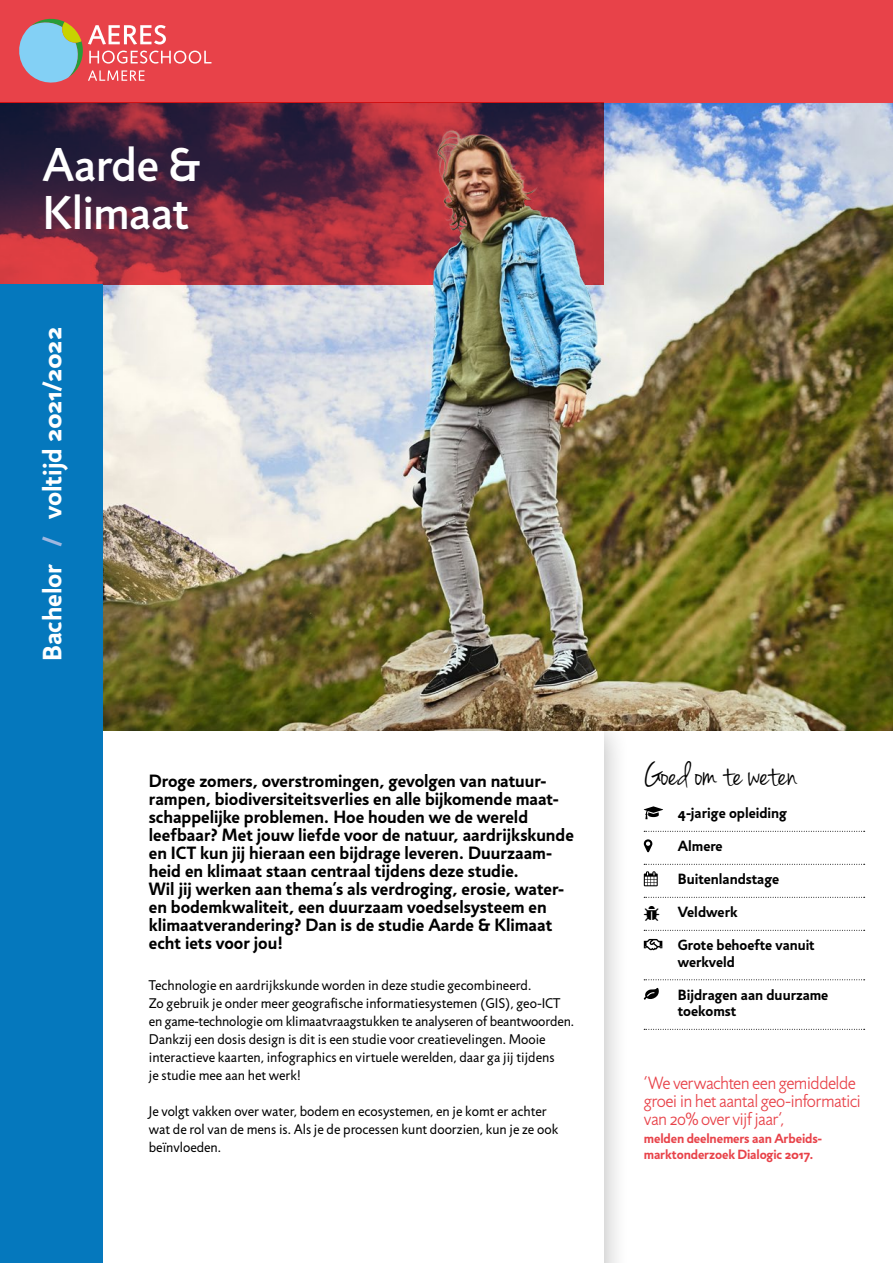
<style>
.page{position:relative;width:893px;height:1263px;background:#fff}
.page>*{position:absolute;margin:0;border:0;box-sizing:border-box;transform-origin:0 0}
.t1{font:500 48px/48px "Jigsaw";letter-spacing:-.015em;color:#fff}
.t2{font:37.05px "Jenna Sue";color:#000}
.t3{font:700 26.85px "Jigsaw";color:#fff}
.t4{font:700 18px/18px "Jigsaw";color:#000}
.t5{font:300 18px/18px "Jigsaw";letter-spacing:-.035em;color:#e84249}
.t6{font:700 15px/16.5px "Jigsaw";color:#000}
.t7{font:14.25px/18px "Jigsaw";color:#000}
.t8{font:700 13.5px/16.5px "Jigsaw";letter-spacing:-.01em;color:#e84249}
.s1{color:#9eb7e0}
</style>
<div class="page">
<img style="left:102px;top:285px;width:791px;height:446px">
<div style="left:0;top:0;width:893px;height:102px;background:#e84249"></div>
<svg style="left:19px;top:18px;width:192px;height:65px"></svg>
<svg style="left:0;top:102px;width:353px;height:183px;background:#65263d"></svg>
<div style="left:81px;top:711px;width:549px;height:552px;background:#000;opacity:.25"></div>
<div style="left:102px;top:731px;width:502px;height:532px;background:#fff"></div>
<div style="left:0;top:285px;width:102px;height:978px;background:#0578bd"></div>
<svg style="left:644px;top:831px;width:221px;height:1px"></svg>
<svg style="left:644px;top:864px;width:221px;height:1px"></svg>
<svg style="left:644px;top:897px;width:221px;height:1px"></svg>
<svg style="left:644px;top:930px;width:221px;height:1px"></svg>
<svg style="left:644px;top:979px;width:221px;height:1px"></svg>
<svg style="left:644px;top:1029px;width:221px;height:1px"></svg>
<svg style="left:644px;top:806px;width:19px;height:13px"></svg>
<svg style="left:644px;top:839px;width:8px;height:13px"></svg>
<svg style="left:644px;top:871px;width:14px;height:15px"></svg>
<svg style="left:644px;top:939px;width:18px;height:11px"></svg>
<svg style="left:644px;top:988px;width:15px;height:12px"></svg>
<img style="left:353px;top:102px;width:540px;height:260px">
<h1 class="t1" style="left:43px;top:140px;width:160px">Aarde &amp;<br>Klimaat</h1>
<h3 class="t3" style="left:36px;top:661px;width:335px;rotate:-90deg">Bachelor <span class="s1">/</span> voltijd 2021/2022</h3>
<p class="t4" style="left:149px;top:771px;width:426px">Droge zomers, overstromingen, gevolgen van natuur&shy;rampen, biodiversiteitsverlies en alle bijkomende maat&shy;schappelijke problemen. Hoe houden we de wereld leefbaar? Met jouw liefde voor de natuur, aardrijkskunde en ICT kun jij hieraan een bijdrage leveren. Duurzaam&shy;heid en klimaat staan centraal tijdens deze studie.<br>Wil jij werken aan thema’s als verdroging, erosie, water&shy;en bodemkwaliteit, een duurzaam voedselsysteem en klimaatverandering? Dan is de studie Aarde &amp; Klimaat echt iets voor jou!</p>
<p class="t7" style="left:149px;top:976px;width:427px">Technologie en aardrijkskunde worden in deze studie gecombineerd.<br>Zo gebruik je onder meer geografische informatiesystemen (GIS), geo-ICT en game-technologie om klimaatvraagstukken te analyseren of beantwoorden.<br>Dankzij een dosis design is dit is een studie voor creatievelingen. Mooie interactieve kaarten, infographics en virtuele werelden, daar ga jij tijdens<br>je studie mee aan het werk!</p>
<p class="t7" style="left:149px;top:1102px;width:411px">Je volgt vakken over water, bodem en ecosystemen, en je komt er achter wat de rol van de mens is. Als je de processen kunt doorzien, kun je ze ook beïnvloeden.</p>
<h2 class="t2" style="left:644px;top:753px;width:155px">Goed om te weten</h2>
<p class="t6" style="left:678px;top:805px;width:111px">4-jarige opleiding</p>
<p class="t6" style="left:678px;top:838px;width:46px">Almere</p>
<p class="t6" style="left:678px;top:871px;width:103px">Buitenlandstage</p>
<p class="t6" style="left:678px;top:904px;width:61px">Veldwerk</p>
<p class="t6" style="left:678px;top:937px;width:138px">Grote behoefte vanuit werkveld</p>
<p class="t6" style="left:678px;top:986px;width:152px">Bijdragen aan duurzame toekomst</p>
<p class="t5" style="left:644px;top:1074px;width:219px">‘We verwachten een gemiddelde groei in het aantal geo-informatici van 20% over vijf jaar‘,</p>
<p class="t8" style="left:644px;top:1130px;width:179px">melden deelnemers aan Arbeids&shy;marktonderzoek Dialogic 2017.</p>
</div>
